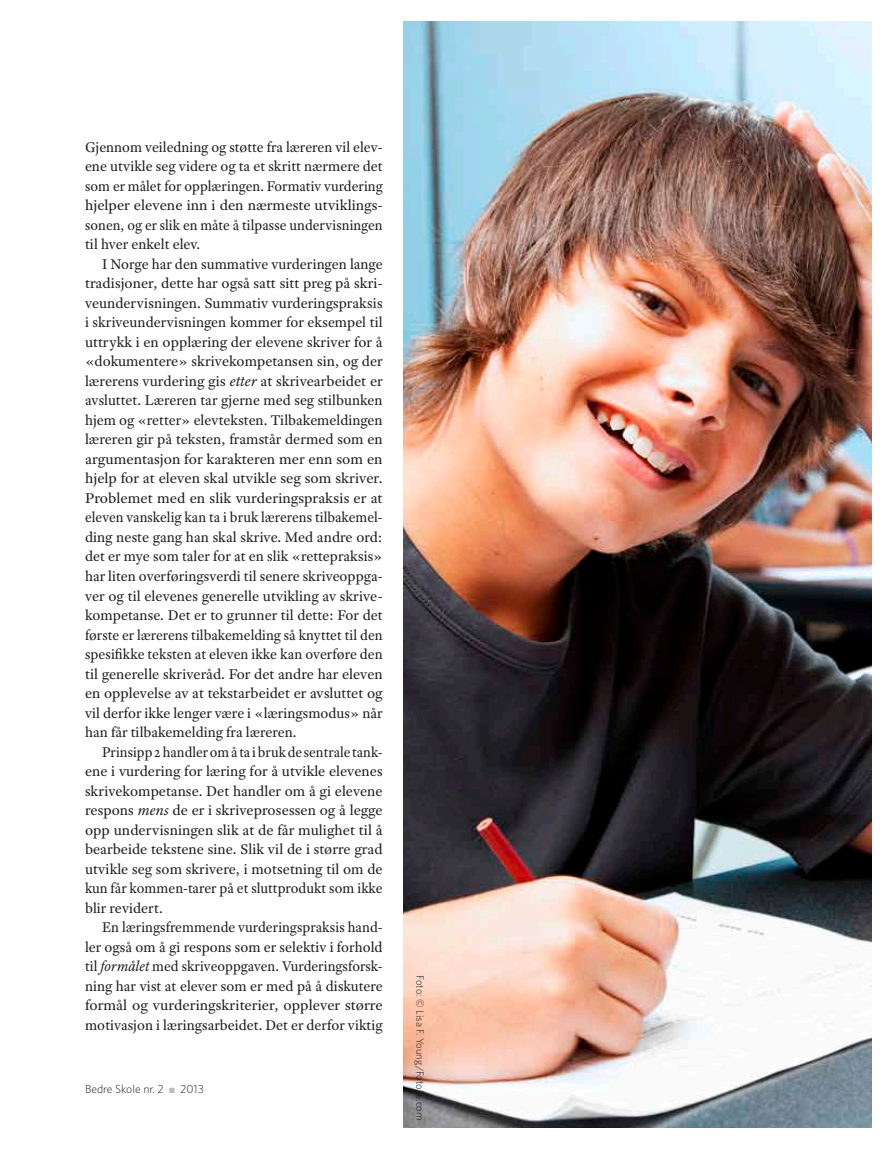
<style>
.page{position:relative;width:893px;height:1149px;background:#fff}
.page>*{position:absolute;margin:0;border:0;box-sizing:border-box;transform-origin:0 0}
.t1{font:15px/19.5px "Adobe Text Pro";color:#1d1d1b;text-align:justify}
.t2{font:15px/19.5px "Adobe Text Pro";color:#1d1d1b;text-align:justify;scale:.96 1}
.t3{font:300 11.7px "Whitney";color:#1d1d1b}
.t4{font:300 10.5px "Whitney";color:#1d1d1b}
.s1{font-style:italic}
.s2{color:#c3bbaf}
</style>
<div class="page">
<img style="left:404px;top:22px;width:468px;height:1105px">
<p class="t1" style="left:85px;top:137px;width:299px">Gjennom veiledning og støtte fra læreren vil elev&shy;ene utvikle seg videre og ta et skritt nærmere det som er målet for opplæringen. Formativ vurdering hjelper elevene inn i den nærmeste utviklings&shy;sonen, og er slik en måte å tilpasse undervisningen til hver enkelt elev.</p>
<p class="t1" style="left:85px;top:254px;width:299px;text-indent:17px">I Norge har den summative vurderingen lange tradisjoner, dette har også satt sitt preg på skri&shy;veundervisningen. Summativ vurderingspraksis i skriveundervisningen kommer for eksempel til uttrykk i en opplæring der elevene skriver for å «dokumentere» skrivekompetansen sin, og der lærerens vurdering gis <span class="s1">etter</span> at skrivearbeidet er avsluttet. Læreren tar gjerne med seg stilbunken hjem og «retter» elevteksten. Tilbakemeldingen læreren gir på teksten, framstår dermed som en argumentasjon for karakteren mer enn som en hjelp for at eleven skal utvikle seg som skriver.<br>Problemet med en slik vurderingspraksis er at eleven vanskelig kan ta i bruk lærerens tilbakemel&shy;ding neste gang han skal skrive. Med andre ord: det er mye som taler for at en slik «rettepraksis» har liten overføringsverdi til senere skriveoppga&shy;ver og til elevenes generelle utvikling av skrive&shy;kompetanse. Det er to grunner til dette: For det første er lærerens tilbakemelding så knyttet til den spesifikke teksten at eleven ikke kan overføre den til generelle skriveråd. For det andre har eleven en opplevelse av at tekstarbeidet er avsluttet og vil derfor ikke lenger være i «læringsmodus» når han får tilbakemelding fra læreren.</p>
<p class="t2" style="left:85px;top:741px;width:312px;text-indent:17px">Prinsipp 2 handler om å ta i bruk de sentrale tank&shy;ene i vurdering for læring for å utvikle elevenes skrivekompetanse. Det handler om å gi elevene respons <span class="s1">mens</span> de er i skriveprosessen og å legge opp undervisningen slik at de får mulighet til å bearbeide tekstene sine. Slik vil de i større grad utvikle seg som skrivere, i motsetning til om de kun får kommen-tarer på et sluttprodukt som ikke blir revidert.</p>
<p class="t1" style="left:85px;top:917px;width:299px;text-indent:17px">En læringsfremmende vurderingspraksis hand&shy;ler også om å gi respons som er selektiv i forhold til <span class="s1">formålet</span> med skriveoppgaven. Vurderingsforsk&shy;ning har vist at elever som er med på å diskutere formål og vurderingskriterier, opplever større motivasjon i læringsarbeidet. Det er derfor viktig</p>
<p class="t3" style="left:85px;top:1080px;width:120px">Bedre Skole nr. 2 <span class="s2">■</span> 2013</p>
<p class="t4" style="left:427px;top:975px;width:146px;rotate:90deg">Foto: © Lisa F. Young/Fotolia.com</p>
</div>
